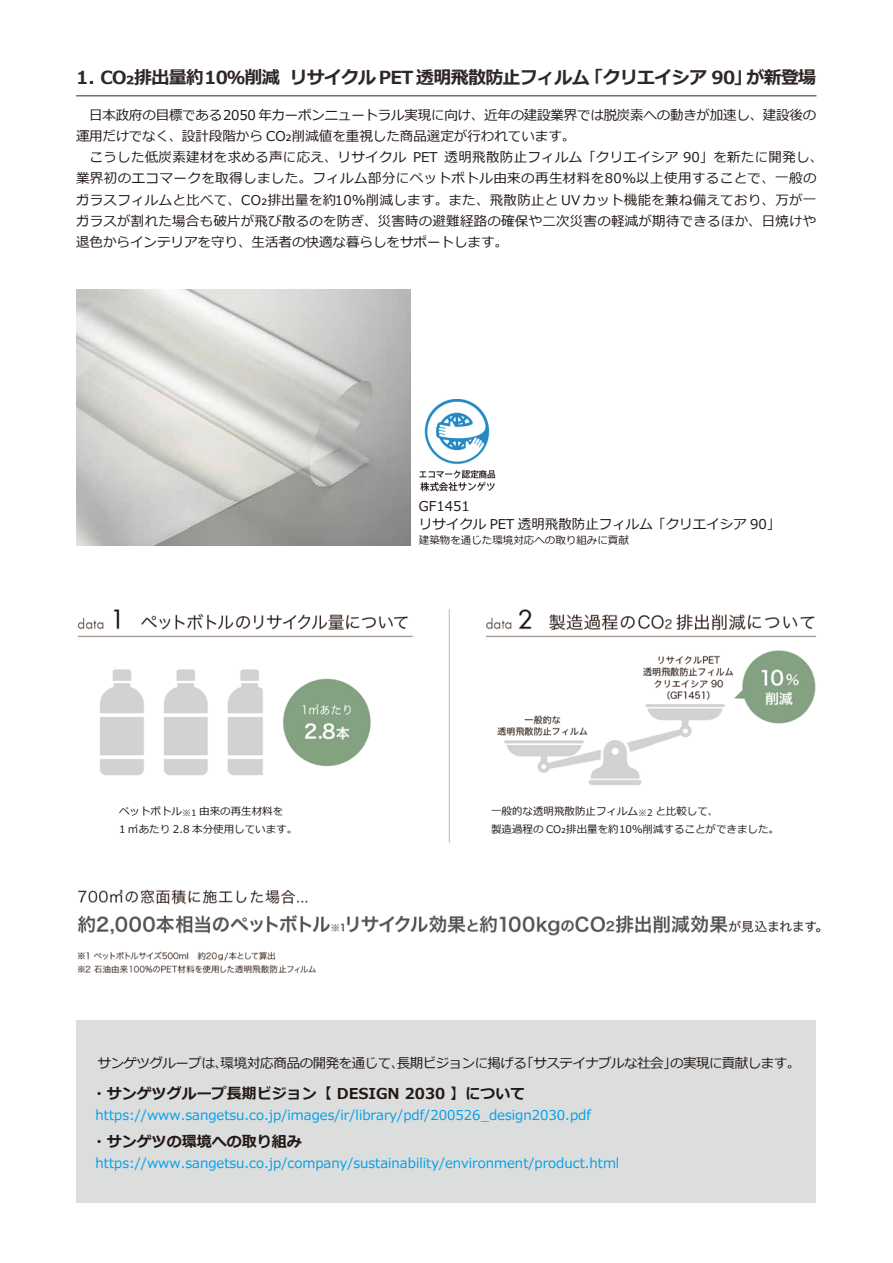
<style>
.page{position:relative;width:893px;height:1263px;background:#fff}
.page>*{position:absolute;margin:0;border:0;box-sizing:border-box;transform-origin:0 0}
.t1{font:700 18px "Meiryo";letter-spacing:-.04em;color:#2f2725}
.t2{font:700 15px "Meiryo";color:#221815}
.t3{font:13.5px/21px "Meiryo";color:#221815}
.t4{font:13.5px "Meiryo";color:#00a0e9}
.t5{font:13.5px "Meiryo";letter-spacing:-.04em;color:#221815}
.t6{font:10.5px/18px "Meiryo";color:#221815}
</style>
<div class="page">
<img style="left:77px;top:609px;width:740px;height:234px">
<div style="left:88px;top:797px;width:211px;height:41px;background:#fff"></div>
<div style="left:481px;top:804px;width:300px;height:41px;background:#fff"></div>
<div style="left:76px;top:1019px;width:740px;height:183px;background:#dcdddd"></div>
<img style="left:76px;top:290px;width:334px;height:255px">
<img style="left:77px;top:889px;width:744px;height:85px">
<hr style="left:76px;top:95px;width:740px;height:1px;background:#2f2725">
<img style="left:419px;top:400px;width:77px;height:92px">
<h1 class="t1" style="left:76px;top:65px;width:742px">1. CO₂排出量約10％削減リサイクル PET 透明飛散防止フィルム「クリエイシア 90」が新登場</h1>
<p class="t3" style="left:76px;top:106px;width:749px">　日本政府の目標である2050 年カーボンニュートラル実現に向け、近年の建設業界では脱炭素への動きが加速し、建設後の運用だけでなく、設計段階から CO₂削減値を重視した商品選定が行われています。<br>　こうした低炭素建材を求める声に応え、リサイクル PET 透明飛散防止フィルム「クリエイシア 90」を新たに開発し、業界初のエコマークを取得しました。フィルム部分にペットボトル由来の再生材料を80％以上使用することで、一般のガラスフィルムと比べて、CO₂排出量を約10％削減します。また、飛散防止と UV カット機能を兼ね備えており、万が一ガラスが割れた場合も破片が飛び散るのを防ぎ、災害時の避難経路の確保や二次災害の軽減が期待できるほか、日焼けや退色からインテリアを守り、生活者の快適な暮らしをサポートします。</p>
<p class="t3" style="left:419px;top:498px;width:363px;line-height:18px">GF1451<br>リサイクル PET 透明飛散防止フィルム「クリエイシア 90」</p>
<p class="t6" style="left:419px;top:532px;width:211px">建築物を通じた環境対応への取り組みに貢献</p>
<p class="t6" style="left:119px;top:803px;width:180px">ペットボトル<sub>※1</sub> 由来の再生材料を<br>1 ㎡あたり 2.8 本分使用しています。</p>
<p class="t6" style="left:491px;top:803px;width:289px">一般的な透明飛散防止フィルム<sub>※2</sub> と比較して、<br>製造過程の CO₂排出量を約10％削減することができました。</p>
<p class="t5" style="left:98px;top:1054px;width:704px">サンゲツグループは、環境対応商品の開発を通じて、長期ビジョンに掲げる「サステイナブルな社会」の実現に貢献します。</p>
<p class="t2" style="left:92px;top:1083px;width:435px">・サンゲツグループ長期ビジョン【 DESIGN 2030 】について</p>
<p class="t4" style="left:96px;top:1106px;width:497px">https://www.sangetsu.co.jp/images/ir/library/pdf/200526_design2030.pdf</p>
<p class="t2" style="left:92px;top:1131px;width:211px">・サンゲツの環境への取り組み</p>
<p class="t4" style="left:96px;top:1154px;width:525px">https://www.sangetsu.co.jp/company/sustainability/environment/product.html</p>
</div>
